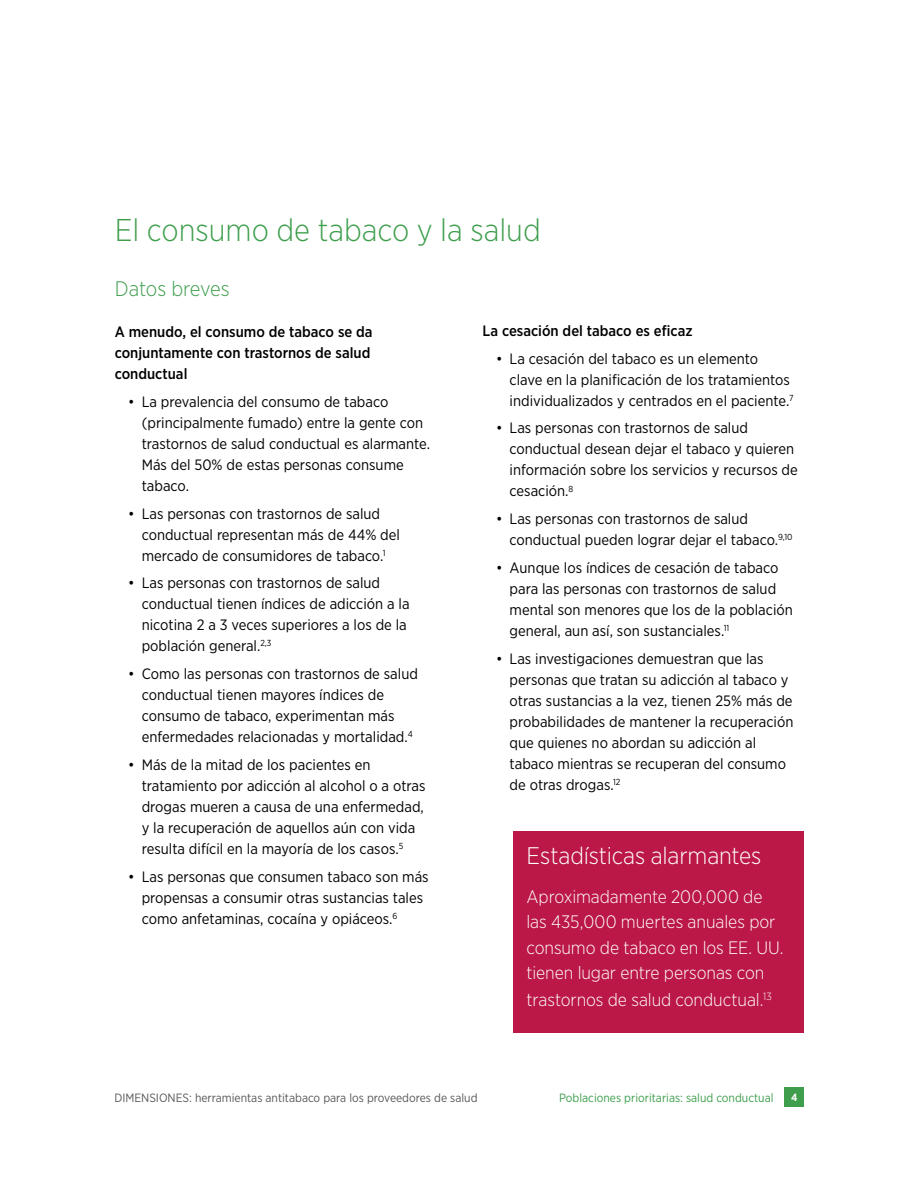
<style>
.page{position:relative;width:918px;height:1188px;background:#fff}
.page>*{position:absolute;margin:0;border:0;box-sizing:border-box;transform-origin:0 0}
.t1{font:300 31.5px "Gotham Narrow";color:#3e9e4c}
.t2{font:300 24px "Gotham Narrow";letter-spacing:-.005em;color:#fff}
.t3{font:300 21px "Gotham Narrow";letter-spacing:-.005em;color:#3e9e4c}
.t4{font:300 18px/26px "Gotham Narrow";letter-spacing:-.005em;color:#fff}
.t5{font:15px/21px "Gotham Narrow";color:#000}
.t6{font:500 15px/21px "Gotham Narrow";color:#000}
.t7{font:12px "Gotham Narrow";color:#58595b}
.t8{font:12px "Gotham Narrow";color:#3e9e4c}
.t9{font:700 10.5px "Gotham Narrow";color:#fff}
</style>
<div class="page">
<div style="left:785px;top:1088px;width:19px;height:19px;background:#3e9e4c"></div>
<div style="left:513px;top:831px;width:290px;height:201px;background:#bb1847"></div>
<h1 class="t1" style="left:115px;top:211px;width:428px">El consumo de tabaco y la salud</h1>
<h3 class="t3" style="left:115px;top:276px;width:116px">Datos breves</h3>
<p class="t6" style="left:115px;top:321px;width:259px">A menudo, el consumo de tabaco se da conjuntamente con trastornos de salud conductual</p>
<p class="t5" style="left:142px;top:391px;width:290px;text-indent:-14px">• La prevalencia del consumo de tabaco (principalmente fumado) entre la gente con trastornos de salud conductual es alarmante.<br>Más del 50% de estas personas consume tabaco.</p>
<p class="t5" style="left:142px;top:502px;width:260px;text-indent:-14px">• Las personas con trastornos de salud conductual representan más de 44% del mercado de consumidores de tabaco.<sup>1</sup></p>
<p class="t5" style="left:142px;top:572px;width:269px;text-indent:-14px">• Las personas con trastornos de salud conductual tienen índices de adicción a la nicotina 2 a 3 veces superiores a los de la población general.<sup>2,3</sup></p>
<p class="t5" style="left:142px;top:663px;width:278px;text-indent:-14px">• Como las personas con trastornos de salud conductual tienen mayores índices de consumo de tabaco, experimentan más enfermedades relacionadas y mortalidad.<sup>4</sup></p>
<p class="t5" style="left:142px;top:754px;width:285px;text-indent:-14px">• Más de la mitad de los pacientes en tratamiento por adicción al alcohol o a otras drogas mueren a causa de una enfermedad, y la recuperación de aquellos aún con vida resulta difícil en la mayoría de los casos.<sup>5</sup></p>
<p class="t5" style="left:142px;top:865px;width:288px;text-indent:-14px">• Las personas que consumen tabaco son más propensas a consumir otras sustancias tales como anfetaminas, cocaína y opiáceos.<sup>6</sup></p>
<p class="t6" style="left:483px;top:320px;width:211px">La cesación del tabaco es eficaz</p>
<p class="t5" style="left:510px;top:348px;width:285px;text-indent:-14px">• La cesación del tabaco es un elemento clave en la planificación de los tratamientos individualizados y centrados en el paciente.<sup>7</sup></p>
<p class="t5" style="left:510px;top:417px;width:290px;text-indent:-14px">• Las personas con trastornos de salud conductual desean dejar el tabaco y quieren información sobre los servicios y recursos de cesación.<sup>8</sup></p>
<p class="t5" style="left:510px;top:508px;width:285px;text-indent:-14px">• Las personas con trastornos de salud conductual pueden lograr dejar el tabaco.<sup>9,10</sup></p>
<p class="t5" style="left:510px;top:557px;width:285px;text-indent:-14px">• Aunque los índices de cesación de tabaco para las personas con trastornos de salud mental son menores que los de la población general, aun así, son sustanciales.<sup>11</sup></p>
<p class="t5" style="left:510px;top:648px;width:285px;text-indent:-14px">• Las investigaciones demuestran que las personas que tratan su adicción al tabaco y otras sustancias a la vez, tienen 25% más de probabilidades de mantener la recuperación que quienes no abordan su adicción al tabaco mientras se recuperan del consumo de otras drogas.<sup>12</sup></p>
<h2 class="t2" style="left:526px;top:841px;width:236px">Estadísticas alarmantes</h2>
<p class="t4" style="left:526px;top:883px;width:259px">Aproximadamente 200,000 de las 435,000 muertes anuales por consumo de tabaco en los EE. UU. tienen lugar entre personas con trastornos de salud conductual.<sup>13</sup></p>
<p class="t7" style="left:114px;top:1090px;width:365px">DIMENSIONES: herramientas antitabaco para los proveedores de salud</p>
<p class="t8" style="left:559px;top:1090px;width:216px">Poblaciones prioritarias: salud conductual</p>
<p class="t9" style="left:791px;top:1091px;width:8px">4</p>
</div>
